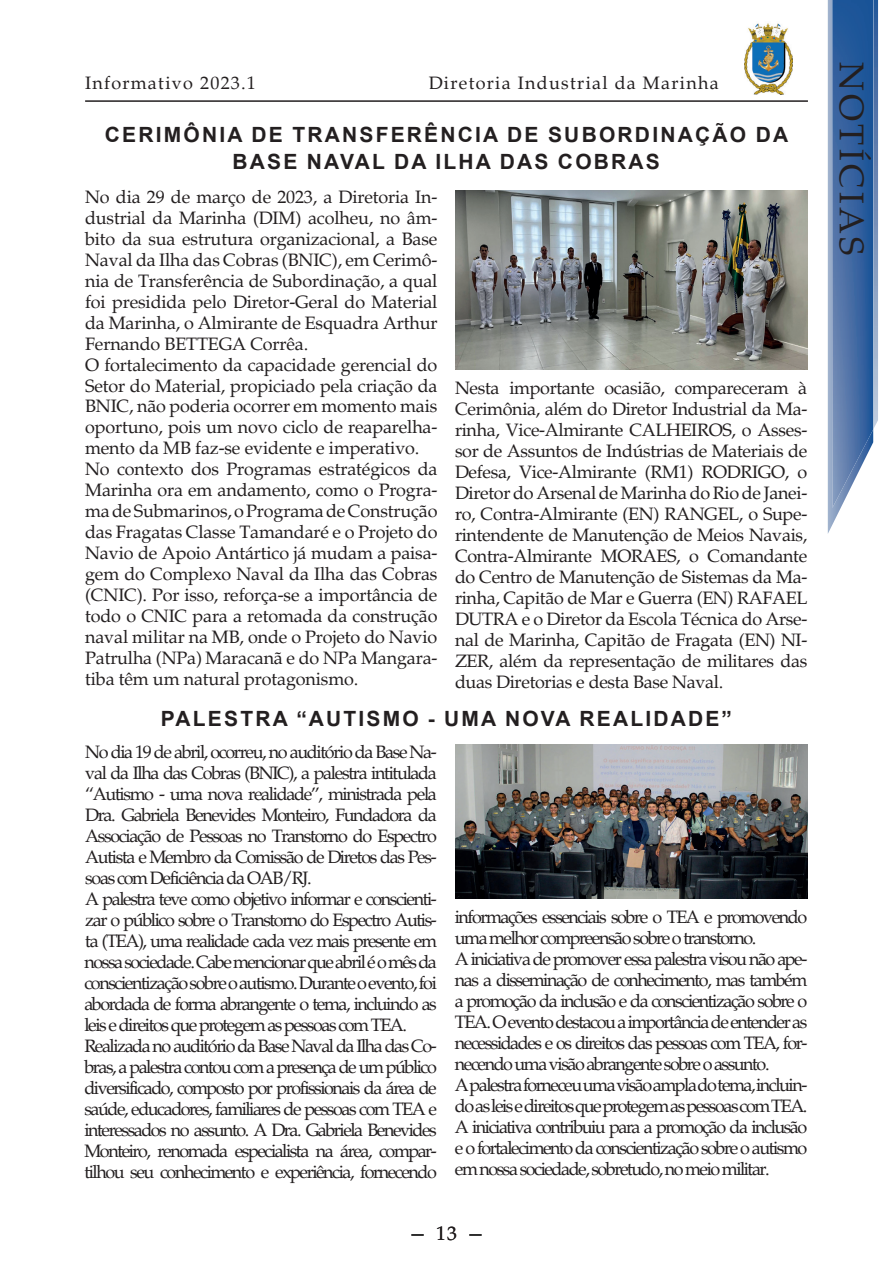
<style>
.page{position:relative;width:893px;height:1263px;background:#fff}
.page>*{position:absolute;margin:0;border:0;box-sizing:border-box;transform-origin:0 0}
.t1{font:34.5px "Palatino";letter-spacing:.1em;color:#231f20}
.t2{font:700 21px/27px "Arial";letter-spacing:.105em;color:#231f20;text-align:center}
.t3{font:19.5px "Palatino";color:#231f20}
.t4{font:18px/21px "Palatino";letter-spacing:-.075em;color:#231f20}
.t5{font:18px/21px "Palatino";letter-spacing:-.01em;color:#231f20}
.t6{font:18px "Palatino";letter-spacing:.07em;color:#231f20}
</style>
<div class="page">
<img style="left:745px;top:23px;width:47px;height:72px">
<hr style="left:85px;top:100px;width:723px;height:2px;background:#231f20">
<img style="left:828px;top:0;width:13px;height:533px">
<img style="left:873px;top:0;width:5px;height:429px">
<img style="left:832px;top:0;width:41px;height:508px">
<svg style="left:411px;top:1234px;width:13px;height:1px"></svg>
<svg style="left:469px;top:1234px;width:13px;height:1px"></svg>
<img style="left:455px;top:190px;width:353px;height:180px">
<img style="left:455px;top:745px;width:352px;height:153px">
<p class="t6" style="left:85px;top:72px;width:172px">Informativo 2023.1</p>
<p class="t6" style="left:429px;top:72px;width:292px">Diretoria Industrial da Marinha</p>
<p class="t2" style="left:105px;top:122px;width:685px">CERIMÔNIA DE TRANSFERÊNCIA DE SUBORDINAÇÃO DA<br>BASE NAVAL DA ILHA DAS COBRAS</p>
<p class="t5" style="left:85px;top:187px;width:354px">No dia 29 de março de 2023, a Diretoria In&shy;dustrial da Marinha (DIM) acolheu, no âm&shy;bito da sua estrutura organizacional, a Base Naval da Ilha das Cobras (BNIC), em Cerimô&shy;nia de Transferência de Subordinação, a qual foi presidida pelo Diretor-Geral do Material da Marinha, o Almirante de Esquadra Arthur Fernando BETTEGA Corrêa.<br>O fortalecimento da capacidade gerencial do Setor do Material, propiciado pela criação da BNIC, não poderia ocorrer em momento mais oportuno, pois um novo ciclo de reaparelha&shy;mento da MB faz-se evidente e imperativo.<br>No contexto dos Programas estratégicos da Marinha ora em andamento, como o Progra&shy;ma de Submarinos, o Programa de Construção das Fragatas Classe Tamandaré e o Projeto do Navio de Apoio Antártico já mudam a paisa&shy;gem do Complexo Naval da Ilha das Cobras (CNIC). Por isso, reforça-se a importância de todo o CNIC para a retomada da construção naval militar na MB, onde o Projeto do Navio Patrulha (NPa) Maracanã e do NPa Mangara&shy;tiba têm um natural protagonismo.</p>
<p class="t4" style="left:455px;top:377px;width:354px;text-align:justify">Nesta importante ocasião, compareceram à Cerimônia, além do Diretor Industrial da Ma&shy;rinha, Vice-Almirante CALHEIROS, o Asses&shy;sor de Assuntos de Indústrias de Materiais de Defesa, Vice-Almirante (RM1) RODRIGO, o Diretor do Arsenal de Marinha do Rio de Janei&shy;ro, Contra-Almirante (EN) RANGEL, o Supe&shy;rintendente de Manutenção de Meios Navais, Contra-Almirante MORAES, o Comandante do Centro de Manutenção de Sistemas da Ma&shy;rinha, Capitão de Mar e Guerra (EN) RAFAEL DUTRA e o Diretor da Escola Técnica do Arse&shy;nal de Marinha, Capitão de Fragata (EN) NI-ZER, além da representação de militares das duas Diretorias e desta Base Naval.</p>
<p class="t2" style="left:161px;top:705px;width:572px">PALESTRA “AUTISMO - UMA NOVA REALIDADE”</p>
<p class="t4" style="left:84px;top:741px;width:354px">No dia 19 de abril, ocorreu, no auditório da Base Na&shy;val da Ilha das Cobras (BNIC), a palestra intitulada “Autismo - uma nova realidade”, ministrada pela Dra. Gabriela Benevides Monteiro, Fundadora da Associação de Pessoas no Transtorno do Espectro Autista e Membro da Comissão de Diretos das Pes&shy;soas com Deficiência da OAB/RJ.<br>A palestra teve como objetivo informar e conscienti&shy;zar o público sobre o Transtorno do Espectro Autis&shy;ta (TEA), uma realidade cada vez mais presente em nossa sociedade. Cabe mencionar que abril é o mês da conscientização sobre o autismo. Durante o evento, foi abordada de forma abrangente o tema, incluindo as leis e direitos que protegem as pessoas com TEA.<br>Realizada no auditório da Base Naval da Ilha das Co&shy;bras, a palestra contou com a presença de um público diversificado, composto por profissionais da área de saúde, educadores, familiares de pessoas com TEA e interessados no assunto. A Dra. Gabriela Benevides Monteiro, renomada especialista na área, compar&shy;tilhou seu conhecimento e experiência, fornecendo</p>
<p class="t4" style="left:455px;top:907px;width:354px">informações essenciais sobre o TEA e promovendo uma melhor compreensão sobre o transtorno.<br>A iniciativa de promover essa palestra visou não ape&shy;nas a disseminação de conhecimento, mas também a promoção da inclusão e da conscientização sobre o TEA. O evento destacou a importância de entender as necessidades e os direitos das pessoas com TEA, for&shy;necendo uma visão abrangente sobre o assunto.<br>A palestra forneceu uma visão ampla do tema, incluin&shy;do as leis e direitos que protegem as pessoas com TEA.<br>A iniciativa contribuiu para a promoção da inclusão e o fortalecimento da conscientização sobre o autismo em nossa sociedade, sobretudo, no meio militar.</p>
<p class="t3" style="left:436px;top:1221px;width:22px">13</p>
<h1 class="t1" style="left:872px;top:62px;width:195px;rotate:90deg">NOTÍCIAS</h1>
</div>
